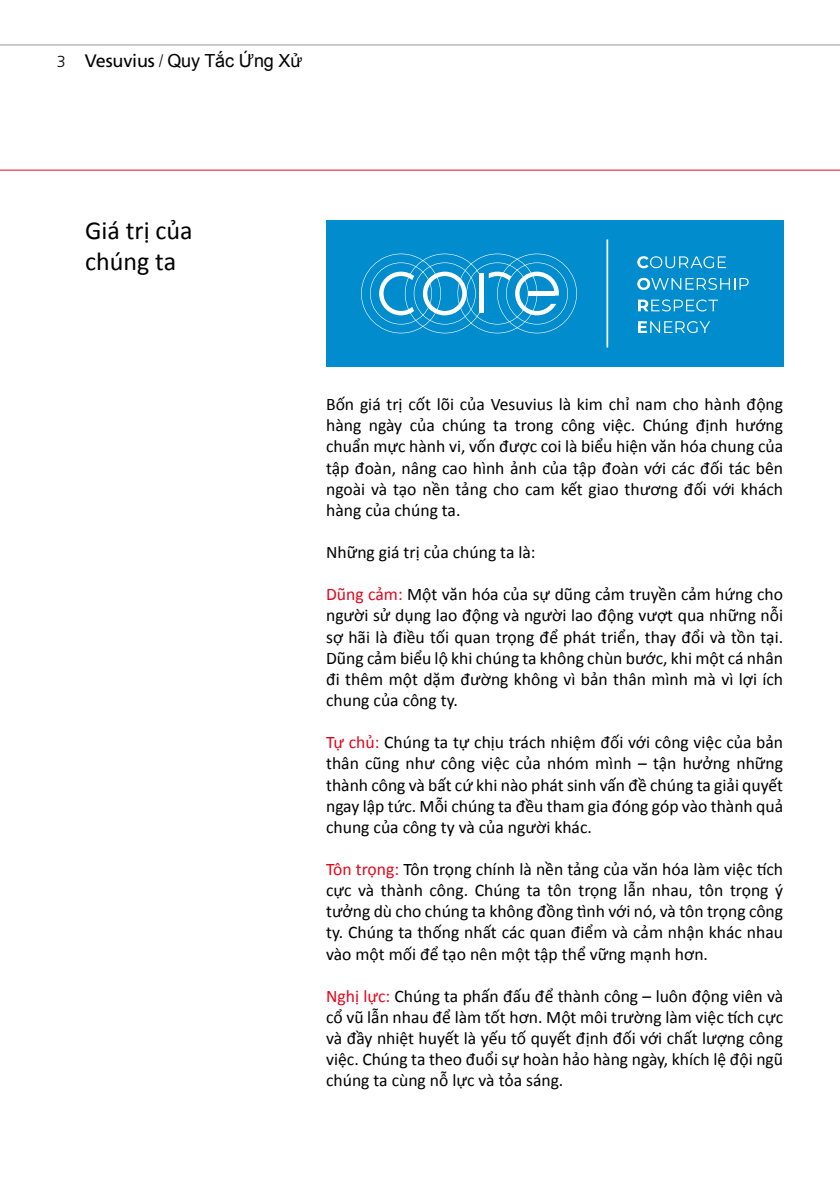
<style>
.page{position:relative;width:840px;height:1191px;background:#fff}
.page>*{position:absolute;margin:0;border:0;box-sizing:border-box;transform-origin:0 0}
.t1{font:26px/31.2px "Calibri";color:#000}
.t2{font:18px "Arial";letter-spacing:-.01em;color:#000}
.t3{font:17.6px/21.2px "Calibri";color:#000;text-align:justify}
.s1{font-family:"Frutiger LT Std";font-weight:300;font-size:16px}
.s2{font-family:"Frutiger LT Std"}
.s3{font-family:"Frutiger LT Std";font-weight:300;font-stretch:condensed}
.s4{color:#e3051a}
</style>
<div class="page">
<hr style="left:0;top:44px;width:839px;height:2px;background:#ccc">
<hr style="left:0;top:170px;width:839px;height:1px;background:#e3051a">
<div style="left:326px;top:220px;width:456px;height:147px;background:#008ccd"></div>
<svg style="left:361px;top:254px;width:215px;height:79px"></svg>
<div style="left:479px;top:274px;width:5px;height:39px;background:#fff"></div>
<svg style="left:606px;top:239px;width:2px;height:108px"></svg>
<svg style="left:637px;top:256px;width:88px;height:12px"></svg>
<svg style="left:637px;top:278px;width:111px;height:12px"></svg>
<svg style="left:638px;top:299px;width:79px;height:12px"></svg>
<svg style="left:638px;top:321px;width:71px;height:12px"></svg>
<p class="t2" style="left:57px;top:49px;width:247px"><span class="s1">3</span> <span class="s2">Vesuvius</span> <span class="s3">/</span> Quy Tắc Ứng Xử</p>
<h1 class="t1" style="left:85px;top:214px;width:109px">Giá trị của chúng ta</h1>
<p class="t3" style="left:326px;top:393px;width:458px">Bốn giá trị cốt lõi của Vesuvius là kim chỉ nam cho hành động hàng ngày của chúng ta trong công việc. Chúng định hướng chuẩn mực hành vi, vốn được coi là biểu hiện văn hóa chung của tập đoàn, nâng cao hình ảnh của tập đoàn với các đối tác bên ngoài và tạo nền tảng cho cam kết giao thương đối với khách hàng của chúng ta.</p>
<p class="t3" style="left:326px;top:541px;width:211px">Những giá trị của chúng ta là:</p>
<p class="t3" style="left:326px;top:583px;width:458px"><span class="s4">Dũng cảm:</span> Một văn hóa của sự dũng cảm truyền cảm hứng cho người sử dụng lao động và người lao động vượt qua những nỗi sợ hãi là điều tối quan trọng để phát triển, thay đổi và tồn tại.<br>Dũng cảm biểu lộ khi chúng ta không chùn bước, khi một cá nhân đi thêm một dặm đường không vì bản thân mình mà vì lợi ích chung của công ty.</p>
<p class="t3" style="left:326px;top:731px;width:458px"><span class="s4">Tự chủ:</span> Chúng ta tự chịu trách nhiệm đối với công việc của bản thân cũng như công việc của nhóm mình – tận hưởng những thành công và bất cứ khi nào phát sinh vấn đề chúng ta giải quyết ngay lập tức. Mỗi chúng ta đều tham gia đóng góp vào thành quả chung của công ty và của người khác.</p>
<p class="t3" style="left:326px;top:858px;width:458px"><span class="s4">Tôn trọng:</span> Tôn trọng chính là nền tảng của văn hóa làm việc tích cực và thành công. Chúng ta tôn trọng lẫn nhau, tôn trọng ý tưởng dù cho chúng ta không đồng tình với nó, và tôn trọng công ty. Chúng ta thống nhất các quan điểm và cảm nhận khác nhau vào một mối để tạo nên một tập thể vững mạnh hơn.</p>
<p class="t3" style="left:326px;top:984px;width:458px"><span class="s4">Nghị lực:</span> Chúng ta phấn đấu để thành công – luôn động viên và cổ vũ lẫn nhau để làm tốt hơn. Một môi trường làm việc tích cực và đầy nhiệt huyết là yếu tố quyết định đối với chất lượng công việc. Chúng ta theo đuổi sự hoàn hảo hàng ngày, khích lệ đội ngũ chúng ta cùng nỗ lực và tỏa sáng.</p>
</div>
